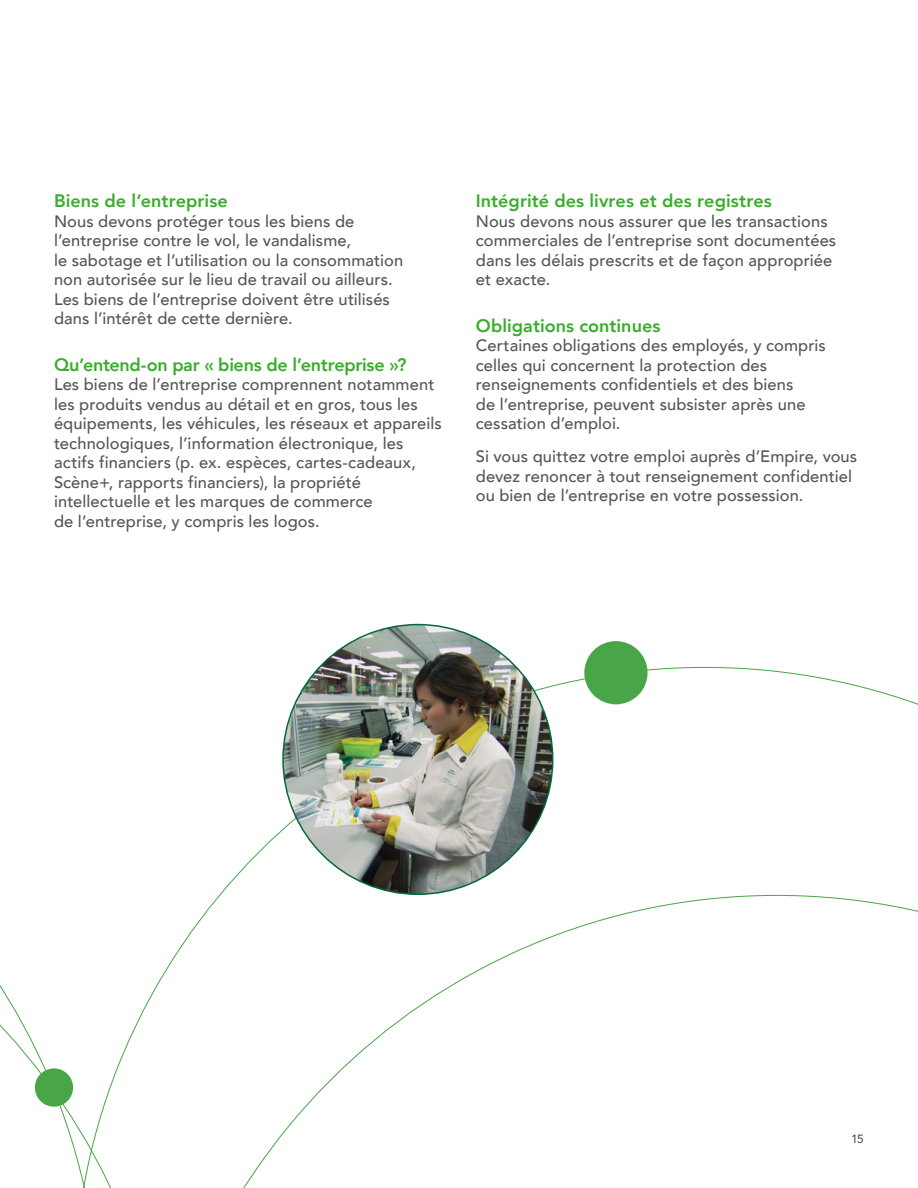
<style>
.page{position:relative;width:918px;height:1188px;background:#fff}
.page>*{position:absolute;margin:0;border:0;box-sizing:border-box;transform-origin:0 0}
.t1{font:800 18px "Avenir";color:#3aad2c}
.t2{font:500 16.5px/19.5px "Avenir";letter-spacing:.005em;color:#545658}
.t3{font:500 12px "Avenir";color:#545658}
</style>
<div class="page">
<svg style="left:0;top:985px;width:74px;height:165px"></svg>
<svg style="left:74px;top:667px;width:844px;height:521px"></svg>
<svg style="left:145px;top:895px;width:773px;height:293px"></svg>
<div style="left:584px;top:641px;width:64px;height:63px;background:#48a548;border-radius:50%"></div>
<div style="left:35px;top:1068px;width:38px;height:39px;background:#48a548;border-radius:50%"></div>
<img style="left:283px;top:625px;width:270px;height:269px;border-radius:135px">
<p class="t1" style="left:54px;top:187px;width:175px">Biens de l’entreprise</p>
<p class="t2" style="left:54px;top:210px;width:351px">Nous devons protéger tous les biens de l’entreprise contre le vol, le vandalisme,<br>le sabotage et l’utilisation ou la consommation non autorisée sur le lieu de travail ou ailleurs.<br>Les biens de l’entreprise doivent être utilisés dans l’intérêt de cette dernière.</p>
<p class="t1" style="left:54px;top:350px;width:354px">Qu’entend-on par « biens de l’entreprise »?</p>
<p class="t2" style="left:54px;top:374px;width:389px">Les biens de l’entreprise comprennent notamment les produits vendus au détail et en gros, tous les équipements, les véhicules, les réseaux et appareils technologiques, l’information électronique, les actifs financiers (p. ex. espèces, cartes-cadeaux, Scène+, rapports financiers), la propriété intellectuelle et les marques de commerce<br>de l’entreprise, y compris les logos.</p>
<p class="t1" style="left:476px;top:187px;width:298px">Intégrité des livres et des registres</p>
<p class="t2" style="left:476px;top:210px;width:362px">Nous devons nous assurer que les transactions commerciales de l’entreprise sont documentées dans les délais prescrits et de façon appropriée et exacte.</p>
<p class="t1" style="left:476px;top:311px;width:186px">Obligations continues</p>
<p class="t2" style="left:476px;top:335px;width:352px">Certaines obligations des employés, y compris celles qui concernent la protection des renseignements confidentiels et des biens<br>de l’entreprise, peuvent subsister après une cessation d’emploi.</p>
<p class="t2" style="left:476px;top:446px;width:383px">Si vous quittez votre emploi auprès d’Empire, vous devez renoncer à tout renseignement confidentiel ou bien de l’entreprise en votre possession.</p>
<p class="t3" style="left:851px;top:1128px;width:14px">15</p>
</div>
